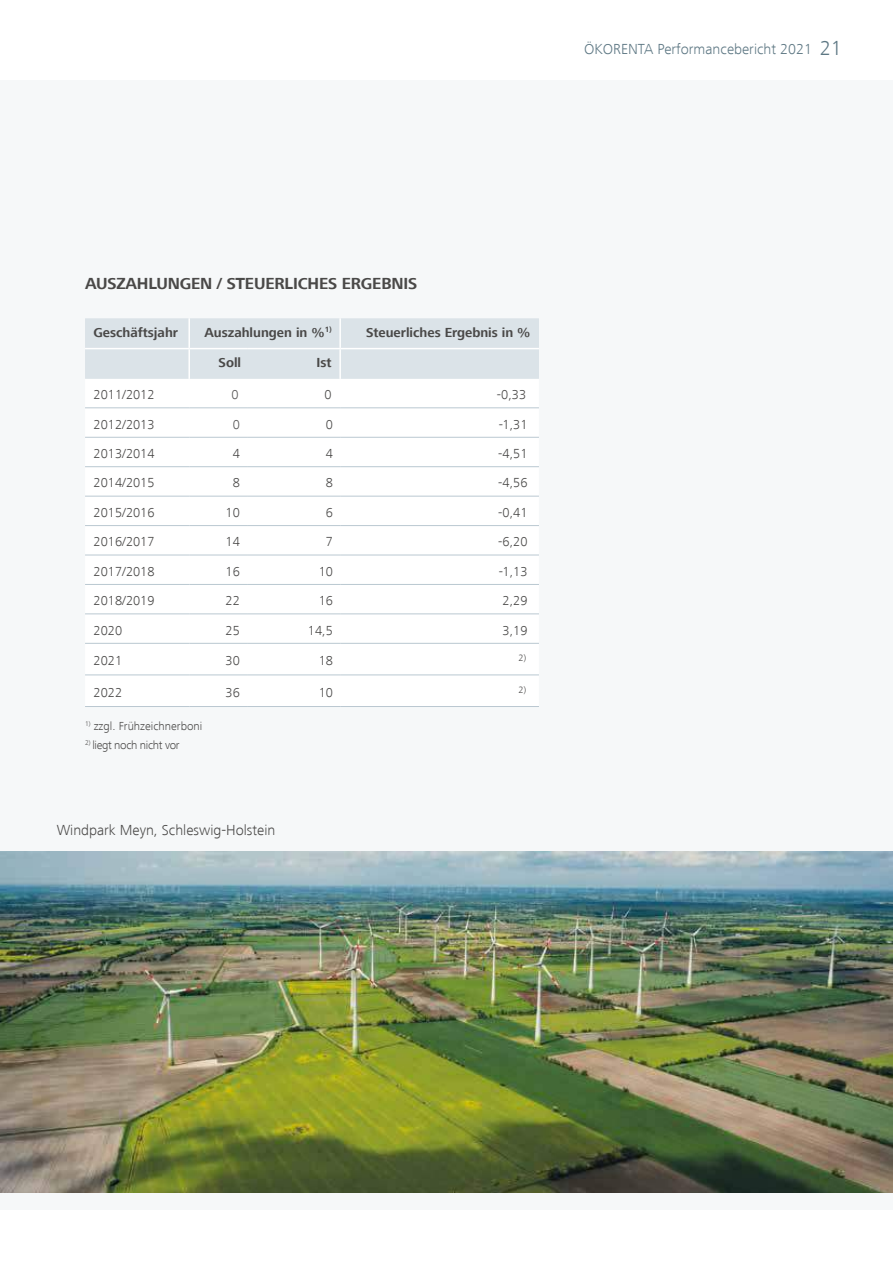
<style>
.page{position:relative;width:893px;height:1263px;background:#fff}
.page>*{position:absolute;margin:0;border:0;box-sizing:border-box;transform-origin:0 0}
.t1{font:700 16.5px "Frutiger Next LT";letter-spacing:-.01em;color:#4a4948}
.t2{font:300 15px "Frutiger Next LT";color:#5d7783}
.t3{font:300 15px "Frutiger Next LT";color:#4a4948}
.t4{font:300 13.5px "Frutiger Next LT";color:#4a4948}
.t5{font:700 13.5px "Frutiger Next LT";color:#4a4948}
.t6{font:300 13.5px "Frutiger Next LT";color:#575656}
.t7{font:300 12px "Frutiger Next LT";color:#4a4948}
.t8{font:300 12px "Frutiger Next LT";letter-spacing:-.03em;color:#4a4948}
.t9{font:300 9.6px "Frutiger Next LT";color:#4a4948}
.s1{font-size:21px}
</style>
<div class="page">
<div style="left:0;top:81px;width:893px;height:1129px;background:#f6f8f9"></div>
<img style="left:0;top:852px;width:893px;height:340px">
<div style="left:85px;top:318px;width:454px;height:61px;background:#dbe3e8"></div>
<div style="left:85px;top:407px;width:454px;height:268px;background:#fff"></div>
<hr style="left:85px;top:408px;width:104px;height:1px;background:#bac8d1">
<hr style="left:189px;top:408px;width:58px;height:1px;background:#bac8d1">
<hr style="left:247px;top:408px;width:93px;height:1px;background:#bac8d1">
<hr style="left:340px;top:408px;width:199px;height:1px;background:#bac8d1">
<hr style="left:85px;top:437px;width:104px;height:1px;background:#bac8d1">
<hr style="left:189px;top:437px;width:58px;height:1px;background:#bac8d1">
<hr style="left:247px;top:437px;width:93px;height:1px;background:#bac8d1">
<hr style="left:340px;top:437px;width:199px;height:1px;background:#bac8d1">
<hr style="left:85px;top:466px;width:104px;height:1px;background:#bac8d1">
<hr style="left:189px;top:466px;width:58px;height:1px;background:#bac8d1">
<hr style="left:247px;top:466px;width:93px;height:1px;background:#bac8d1">
<hr style="left:340px;top:466px;width:199px;height:1px;background:#bac8d1">
<hr style="left:85px;top:496px;width:104px;height:1px;background:#bac8d1">
<hr style="left:189px;top:496px;width:58px;height:1px;background:#bac8d1">
<hr style="left:247px;top:496px;width:93px;height:1px;background:#bac8d1">
<hr style="left:340px;top:496px;width:199px;height:1px;background:#bac8d1">
<hr style="left:85px;top:525px;width:104px;height:1px;background:#bac8d1">
<hr style="left:189px;top:525px;width:58px;height:1px;background:#bac8d1">
<hr style="left:247px;top:525px;width:93px;height:1px;background:#bac8d1">
<hr style="left:340px;top:525px;width:199px;height:1px;background:#bac8d1">
<hr style="left:85px;top:555px;width:104px;height:1px;background:#bac8d1">
<hr style="left:189px;top:555px;width:58px;height:1px;background:#bac8d1">
<hr style="left:247px;top:555px;width:93px;height:1px;background:#bac8d1">
<hr style="left:340px;top:555px;width:199px;height:1px;background:#bac8d1">
<hr style="left:85px;top:584px;width:104px;height:1px;background:#bac8d1">
<hr style="left:189px;top:584px;width:58px;height:1px;background:#bac8d1">
<hr style="left:247px;top:584px;width:93px;height:1px;background:#bac8d1">
<hr style="left:340px;top:584px;width:199px;height:1px;background:#bac8d1">
<hr style="left:85px;top:614px;width:104px;height:1px;background:#bac8d1">
<hr style="left:189px;top:614px;width:58px;height:1px;background:#bac8d1">
<hr style="left:247px;top:614px;width:93px;height:1px;background:#bac8d1">
<hr style="left:340px;top:614px;width:199px;height:1px;background:#bac8d1">
<hr style="left:85px;top:643px;width:104px;height:1px;background:#bac8d1">
<hr style="left:189px;top:643px;width:58px;height:1px;background:#bac8d1">
<hr style="left:247px;top:643px;width:93px;height:1px;background:#bac8d1">
<hr style="left:340px;top:643px;width:199px;height:1px;background:#bac8d1">
<hr style="left:85px;top:675px;width:104px;height:1px;background:#bac8d1">
<hr style="left:189px;top:675px;width:58px;height:1px;background:#bac8d1">
<hr style="left:247px;top:675px;width:93px;height:1px;background:#bac8d1">
<hr style="left:340px;top:675px;width:199px;height:1px;background:#bac8d1">
<hr style="left:85px;top:706px;width:104px;height:1px;background:#bac8d1">
<hr style="left:189px;top:706px;width:58px;height:1px;background:#bac8d1">
<hr style="left:247px;top:706px;width:93px;height:1px;background:#bac8d1">
<hr style="left:340px;top:706px;width:199px;height:1px;background:#bac8d1">
<hr style="left:85px;top:348px;width:104px;height:1px;background:#fff">
<hr style="left:189px;top:348px;width:58px;height:1px;background:#fff">
<hr style="left:247px;top:348px;width:93px;height:1px;background:#fff">
<hr style="left:340px;top:348px;width:199px;height:1px;background:#fff">
<hr style="left:188px;top:318px;width:2px;height:30px;background:#fff">
<hr style="left:339px;top:318px;width:2px;height:30px;background:#fff">
<hr style="left:188px;top:349px;width:2px;height:30px;background:#fff">
<hr style="left:339px;top:349px;width:2px;height:30px;background:#fff">
<p class="t2" style="left:584px;top:40px;width:259px">ÖKORENTA Performancebericht 2021 <span class="s1">21</span></p>
<p class="t1" style="left:85px;top:275px;width:334px">AUSZAHLUNGEN / STEUERLICHES ERGEBNIS</p>
<p class="t5" style="left:94px;top:325px;width:86px">Geschäftsjahr</p>
<p class="t5" style="left:205px;top:325px;width:129px">Auszahlungen in %<sup>1)</sup></p>
<p class="t5" style="left:366px;top:325px;width:166px">Steuerliches Ergebnis in %</p>
<p class="t5" style="left:219px;top:355px;width:24px">Soll</p>
<p class="t5" style="left:317px;top:355px;width:17px">Ist</p>
<p class="t4" style="left:94px;top:388px;width:63px">2011/2012</p>
<p class="t6" style="left:231px;top:388px;width:9px">0</p>
<p class="t4" style="left:325px;top:388px;width:9px">0</p>
<p class="t4" style="left:497px;top:388px;width:31px">-0,33</p>
<p class="t4" style="left:94px;top:417px;width:63px">2012/2013</p>
<p class="t6" style="left:233px;top:417px;width:9px">0</p>
<p class="t4" style="left:326px;top:417px;width:9px">0</p>
<p class="t4" style="left:499px;top:417px;width:30px">-1,31</p>
<p class="t4" style="left:94px;top:447px;width:63px">2013/2014</p>
<p class="t4" style="left:233px;top:447px;width:9px">4</p>
<p class="t4" style="left:326px;top:447px;width:9px">4</p>
<p class="t4" style="left:498px;top:446px;width:31px">-4,51</p>
<p class="t4" style="left:94px;top:475px;width:63px">2014/2015</p>
<p class="t4" style="left:233px;top:476px;width:9px">8</p>
<p class="t4" style="left:326px;top:476px;width:9px">8</p>
<p class="t4" style="left:498px;top:475px;width:31px">-4,56</p>
<p class="t4" style="left:94px;top:505px;width:63px">2015/2016</p>
<p class="t4" style="left:226px;top:506px;width:16px">10</p>
<p class="t4" style="left:326px;top:506px;width:9px">6</p>
<p class="t4" style="left:498px;top:506px;width:31px">-0,41</p>
<p class="t4" style="left:94px;top:535px;width:63px">2016/2017</p>
<p class="t4" style="left:226px;top:535px;width:16px">14</p>
<p class="t4" style="left:326px;top:535px;width:9px">7</p>
<p class="t4" style="left:498px;top:535px;width:31px">-6,20</p>
<p class="t4" style="left:94px;top:564px;width:63px">2017/2018</p>
<p class="t4" style="left:226px;top:564px;width:16px">16</p>
<p class="t4" style="left:319px;top:564px;width:16px">10</p>
<p class="t4" style="left:499px;top:564px;width:30px">-1,13</p>
<p class="t4" style="left:94px;top:594px;width:63px">2018/2019</p>
<p class="t4" style="left:226px;top:594px;width:16px">22</p>
<p class="t4" style="left:319px;top:594px;width:16px">16</p>
<p class="t4" style="left:502px;top:594px;width:27px">2,29</p>
<p class="t4" style="left:94px;top:623px;width:30px">2020</p>
<p class="t4" style="left:226px;top:623px;width:16px">25</p>
<p class="t4" style="left:308px;top:623px;width:27px">14,5</p>
<p class="t4" style="left:502px;top:623px;width:27px">3,19</p>
<p class="t4" style="left:94px;top:654px;width:30px">2021</p>
<p class="t4" style="left:226px;top:654px;width:16px">30</p>
<p class="t4" style="left:319px;top:654px;width:16px">18</p>
<p class="t9" style="left:519px;top:652px;width:9px">2)</p>
<p class="t4" style="left:94px;top:685px;width:30px">2022</p>
<p class="t4" style="left:226px;top:685px;width:16px">36</p>
<p class="t4" style="left:319px;top:685px;width:16px">10</p>
<p class="t9" style="left:519px;top:684px;width:9px">2)</p>
<p class="t7" style="left:85px;top:720px;width:119px"><sup>1)</sup> zzgl. Frühzeichnerboni</p>
<p class="t8" style="left:85px;top:739px;width:96px"><sup>2)</sup> liegt noch nicht vor</p>
<p class="t3" style="left:57px;top:821px;width:220px">Windpark Meyn, Schleswig-Holstein</p>
</div>
